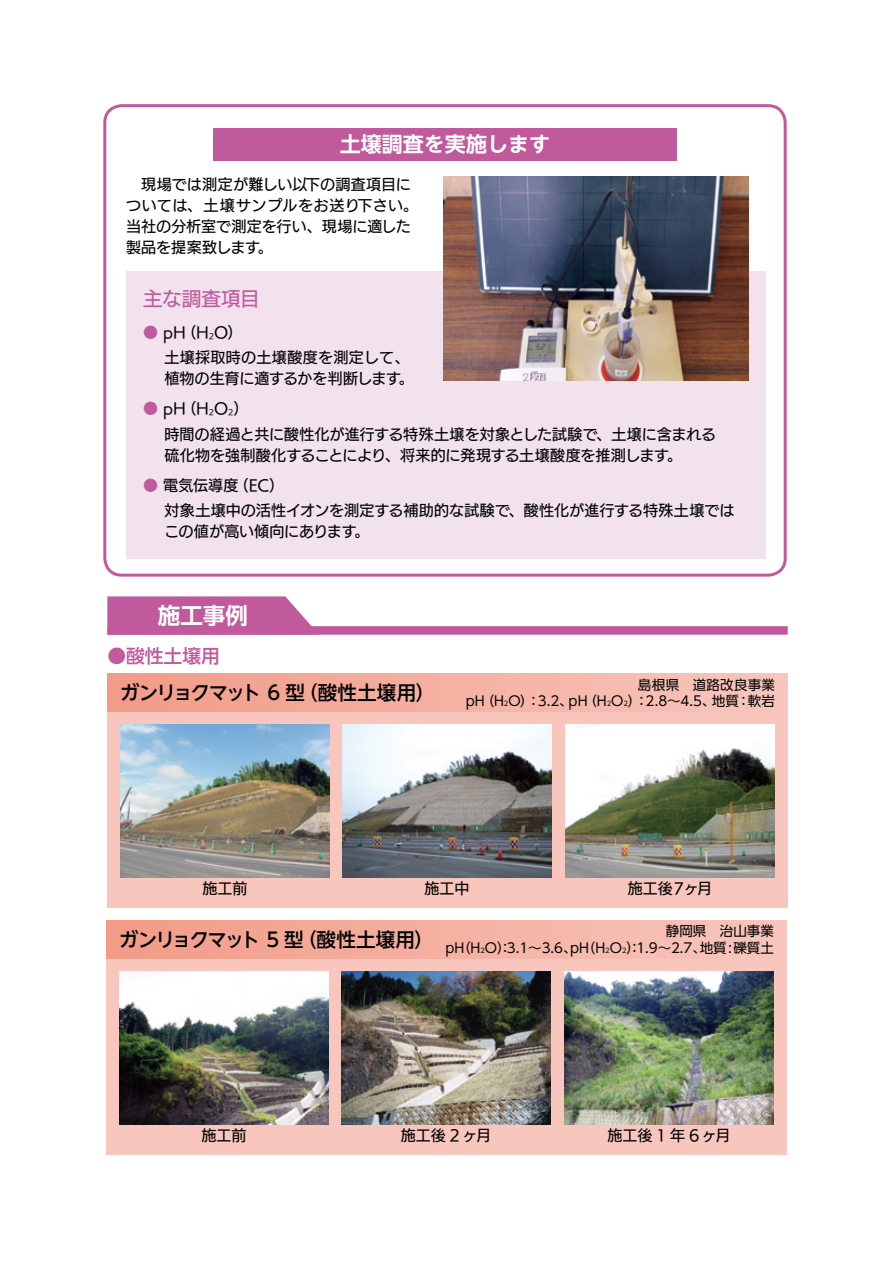
<style>
.page{position:relative;width:893px;height:1263px;background:#fff}
.page>*{position:absolute;margin:0;border:0;box-sizing:border-box;transform-origin:0 0}
.t1{font:700 22.5px "UD Shin Go NT Pro De";color:#fff}
.t2{font:700 21px "UD Shin Go NT Pro De";color:#fff}
.t3{font:500 19.5px "UD Shin Go NT Pro";letter-spacing:-.065em;color:#000}
.t4{font:19.5px "UD Kakugo Large Pr 6 N M";letter-spacing:.005em;color:#c1599d}
.t5{font:500 18.75px "UD Shin Go NT Pro";color:#c1599d}
.t6{font:15px/21px "UD Kakugo Large Pr 6 N M";color:#000}
.t7{font:15px/25.5px "UD Kakugo Large Pr 6 N M";letter-spacing:.025em;color:#000}
.t8{font:15px "UD Kakugo Large Pr 6 N M";letter-spacing:.17em;color:#000}
.t9{font:13.5px/16.5px "UD Shin Go NT Pro";letter-spacing:.005em;color:#000;text-align:right}
.s1{color:#c1599d}
.s2{font-size:7.5px}
.s3{font-size:6.75px}
</style>
<div class="page">
<div style="left:107px;top:673px;width:681px;height:235px;background:#f8c6bd"></div>
<div style="left:107px;top:673px;width:681px;height:39px;background:linear-gradient(to right,#f29b86,#f8c6bd)"></div>
<img style="left:565px;top:724px;width:210px;height:153px">
<img style="left:120px;top:724px;width:210px;height:153px">
<img style="left:342px;top:724px;width:210px;height:153px">
<div style="left:106px;top:920px;width:681px;height:234px;background:#f8c6bd"></div>
<div style="left:106px;top:920px;width:681px;height:38px;background:linear-gradient(to right,#f29b86,#f8c6bd)"></div>
<img style="left:564px;top:971px;width:210px;height:153px">
<img style="left:119px;top:971px;width:210px;height:153px">
<img style="left:341px;top:971px;width:210px;height:153px">
<div style="left:107px;top:626px;width:681px;height:9px;background:#c1599d"></div>
<svg style="left:107px;top:596px;width:212px;height:39px"></svg>
<div style="left:103px;top:104px;width:684px;height:473px;border:3px solid #c1599d;border-radius:17px"></div>
<div style="left:213px;top:128px;width:464px;height:33px;background:#c1599d"></div>
<div style="left:126px;top:272px;width:639px;height:287px;background:#f2e2ee"></div>
<img style="left:444px;top:176px;width:304px;height:205px">
<h2 class="t2" style="left:340px;top:127px;width:212px">土壌調査を実施します</h2>
<p class="t6" style="left:126px;top:174px;width:294px">　現場では測定が難しい以下の調査項目については、土壌サンプルをお送り下さい。当社の分析室で測定を行い、現場に適した製品を提案致します。</p>
<h3 class="t4" style="left:143px;top:288px;width:118px">主な調査項目</h3>
<p class="t7" style="left:164px;top:320px;width:247px;text-indent:-21px"><span class="s1">●</span> pH（H<span class="s2">2</span>O）<br>土壌採取時の土壌酸度を測定して、</p>
<p class="t6" style="left:164px;top:369px;width:251px">植物の生育に適するかを判断します。</p>
<p class="t6" style="left:164px;top:396px;width:553px;line-height:25.5px;text-indent:-21px"><span class="s1">●</span> pH（H<span class="s2">2</span>O<span class="s2">2</span>）<br>時間の経過と共に酸性化が進行する特殊土壌を対象とした試験で、土壌に含まれる</p>
<p class="t6" style="left:164px;top:445px;width:519px">硫化物を強制酸化することにより、将来的に発現する土壌酸度を推測します。</p>
<p class="t6" style="left:164px;top:473px;width:572px;line-height:25.5px;text-indent:-21px"><span class="s1">●</span> 電気伝導度（EC）<br>対象土壌中の活性イオンを測定する補助的な試験で、酸性化が進行する特殊土壌では</p>
<p class="t6" style="left:164px;top:522px;width:207px">この値が高い傾向にあります。</p>
<h1 class="t1" style="left:158px;top:597px;width:92px">施工事例</h1>
<p class="t5" style="left:107px;top:641px;width:114px">●酸性土壌用</p>
<h3 class="t3" style="left:120px;top:677px;width:317px">ガンリョクマット 6 型（酸性土壌用）</h3>
<p class="t9" style="left:466px;top:676px;width:311px">島根県　道路改良事業<br>pH（H<span class="s3">2</span>O）：3.2、pH（H<span class="s3">2</span>O<span class="s3">2</span>）：2.8～4.5、地質：軟岩</p>
<p class="t6" style="left:202px;top:879px;width:46px">施工前</p>
<p class="t6" style="left:424px;top:879px;width:46px">施工中</p>
<p class="t6" style="left:628px;top:879px;width:86px">施工後７ヶ月</p>
<h3 class="t3" style="left:119px;top:923px;width:317px">ガンリョクマット 5 型（酸性土壌用）</h3>
<p class="t9" style="left:445px;top:922px;width:330px">静岡県　治山事業<br>pH（H<span class="s3">2</span>O）：3.1～3.6、pH（H<span class="s3">2</span>O<span class="s3">2</span>）：1.9～2.7、地質:礫質土</p>
<p class="t6" style="left:201px;top:1125px;width:46px">施工前</p>
<p class="t6" style="left:401px;top:1125px;width:92px">施工後 2 ヶ月</p>
<p class="t8" style="left:607px;top:1127px;width:125px">施工後1年6ヶ月</p>
</div>
